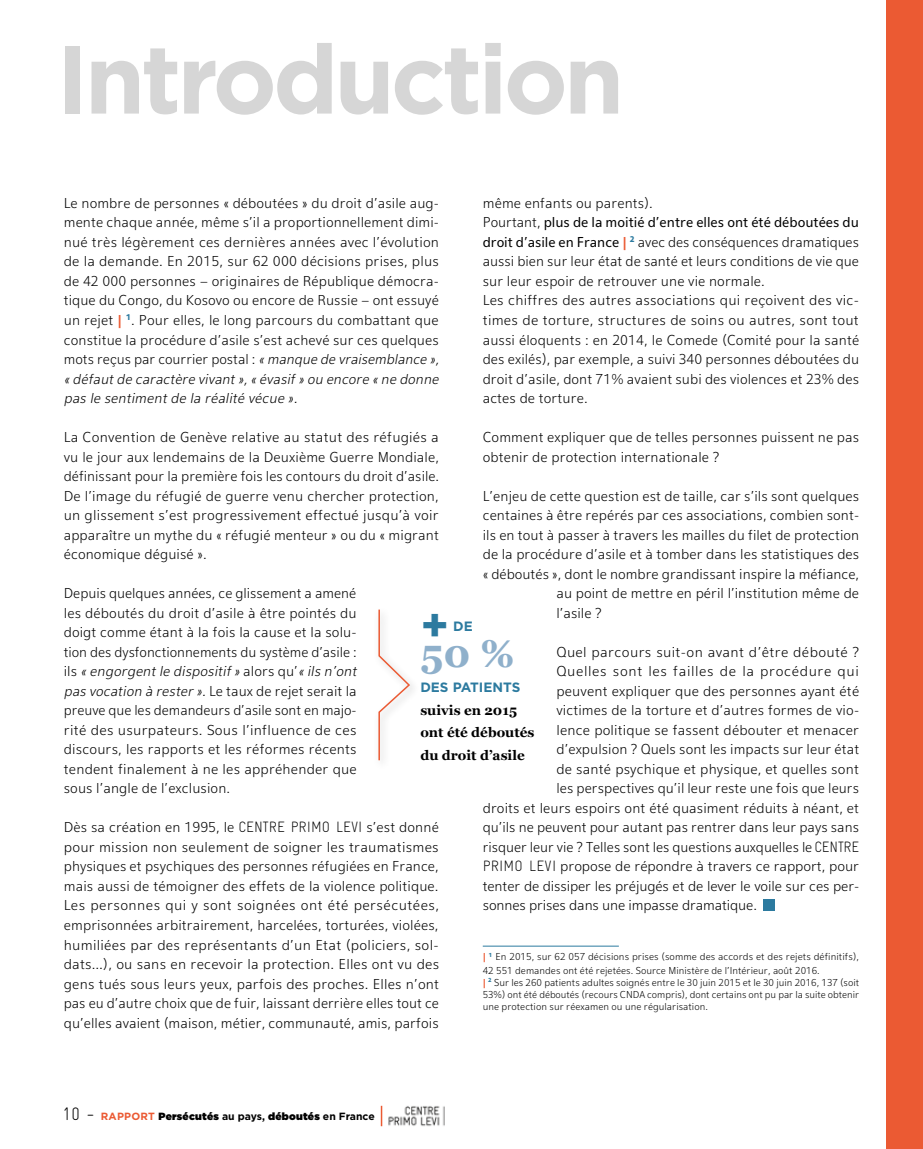
<style>
.page{position:relative;width:923px;height:1149px;background:#fff}
.page>*{position:absolute;margin:0;border:0;box-sizing:border-box;transform-origin:0 0}
.t1{font:700 96.6px "Gotham";color:#d6d6d6}
.t2{font:700 45px "Gotham";color:#2c7a9f}
.t3{font:700 38.7px "Georgia";color:#8fb0cb}
.t4{font:300 15px/19.5px "Eau Douce Sans";letter-spacing:.005em;color:#000}
.t5{font:300 15px "Eau Douce Sans";letter-spacing:.04em;color:#000}
.t6{font:700 13.5px/22.5px "Georgia";color:#000}
.t7{font:700 13.5px "Gotham";color:#2c7a9f}
.t8{font:300 10.5px/12px "Eau Douce Sans";color:#000}
.t9{font:900 10.5px "Gotham";color:#000}
.t10{font:700 10.5px "Gotham";color:#eb5a33}
.s1{font-weight:400}
.s2{font-weight:800;color:#eb5a33}
.s3{font-family:"Gravur";font-stretch:condensed}
.s4{font-style:italic}
.s5{font-family:"Gravur";font-weight:300;font-stretch:condensed;font-size:18px;color:#000}
.s6{font-weight:700}
</style>
<div class="page">
<svg style="left:381px;top:1105px;width:1px;height:20px"></svg>
<img style="left:388px;top:1106px;width:57px;height:20px">
<div style="left:763px;top:898px;width:12px;height:12px;background:#2c7a9f"></div>
<hr style="left:483px;top:945px;width:136px;height:1px;background:#2c7a9f">
<div style="left:887px;top:0;width:36px;height:1148px;background:#eb5a33"></div>
<svg style="left:378px;top:609px;width:33px;height:152px"></svg>
<h1 class="t1" style="left:56px;top:23px;width:569px">I ntroduction</h1>
<p class="t4" style="left:483px;top:193px;width:378px">même enfants ou parents).<br>Pourtant, <span class="s1">plus de la moitié d’entre elles ont été déboutées du droit d’asile en France</span> <span class="s2">|</span> <sup>2</sup> avec des conséquences dramatiques aussi bien sur leur état de santé et leurs conditions de vie que sur leur espoir de retrouver une vie normale.<br>Les chiffres des autres associations qui reçoivent des vic&shy;times de torture, structures de soins ou autres, sont tout aussi éloquents : en 2014, le Comede (Comité pour la santé des exilés), par exemple, a suivi 340 personnes déboutées du droit d’asile, dont 71% avaient subi des violences et 23% des actes de torture.</p>
<p class="t4" style="left:483px;top:427px;width:378px">Comment expliquer que de telles personnes puissent ne pas obtenir de protection internationale ?</p>
<p class="t4" style="left:483px;top:485px;width:378px">L’enjeu de cette question est de taille, car s’ils sont quelques</p>
<p class="t4" style="left:483px;top:505px;width:378px">centaines à être repérés par ces associations, combien sont-</p>
<p class="t4" style="left:483px;top:524px;width:378px">ils en tout à passer à travers les mailles du filet de protection</p>
<p class="t4" style="left:483px;top:544px;width:378px">de la procédure d’asile et à tomber dans les statistiques des</p>
<p class="t4" style="left:483px;top:563px;width:378px">« déboutés », dont le nombre grandissant inspire la méfiance,</p>
<p class="t4" style="left:556px;top:583px;width:304px">au point de mettre en péril l’institution même de</p>
<p class="t4" style="left:556px;top:602px;width:47px">l’asile ?</p>
<p class="t4" style="left:556px;top:641px;width:304px">Quel parcours suit-on avant d’être débouté ?</p>
<p class="t5" style="left:556px;top:663px;width:304px">Quelles sont les failles de la procédure qui</p>
<p class="t4" style="left:556px;top:680px;width:304px">peuvent expliquer que des personnes ayant été</p>
<p class="t4" style="left:556px;top:700px;width:304px">victimes de la torture et d’autres formes de vio-</p>
<p class="t4" style="left:556px;top:719px;width:304px">lence politique se fassent débouter et menacer</p>
<p class="t4" style="left:556px;top:739px;width:304px">d’expulsion ? Quels sont les impacts sur leur état</p>
<p class="t4" style="left:556px;top:758px;width:304px">de santé psychique et physique, et quelles sont</p>
<p class="t4" style="left:556px;top:778px;width:304px">les perspectives qu’il leur reste une fois que leurs</p>
<p class="t4" style="left:483px;top:797px;width:378px">droits et leurs espoirs ont été quasiment réduits à néant, et</p>
<p class="t4" style="left:483px;top:817px;width:378px">qu’ils ne peuvent pour autant pas rentrer dans leur pays sans</p>
<p class="t4" style="left:483px;top:836px;width:378px">risquer leur vie ? Telles sont les questions auxquelles le <span class="s3">CENTRE</span></p>
<p class="t4" style="left:483px;top:856px;width:378px"><span class="s3">PRIMO LEVI</span> propose de répondre à travers ce rapport, pour</p>
<p class="t4" style="left:483px;top:875px;width:378px">tenter de dissiper les préjugés et de lever le voile sur ces per-</p>
<p class="t4" style="left:483px;top:895px;width:276px">sonnes prises dans une impasse dramatique.</p>
<p class="t8" style="left:483px;top:949px;width:378px;line-height:13.5px"><span class="s2">|</span> <sup>1</sup> En 2015, sur 62 057 décisions prises (somme des accords et des rejets définitifs),<br>42 551 demandes ont été rejetées. Source Ministère de l’Intérieur, août 2016.</p>
<p class="t8" style="left:483px;top:975px;width:378px;text-align:justify"><span class="s2">|</span> <sup>2</sup> Sur les 260 patients adultes soignés entre le 30 juin 2015 et le 30 juin 2016, 137 (soit 53%) ont été déboutés (recours CNDA compris), dont certains ont pu par la suite obtenir une protection sur réexamen ou une régularisation.</p>
<p class="t4" style="left:64px;top:193px;width:379px">Le nombre de personnes « déboutées » du droit d’asile aug&shy;mente chaque année, même s’il a proportionnellement dimi&shy;nué très légèrement ces dernières années avec l’évolution de la demande. En 2015, sur 62 000 décisions prises, plus de 42 000 personnes – originaires de République démocra&shy;tique du Congo, du Kosovo ou encore de Russie – ont essuyé un rejet <span class="s2">|</span> <sup>1</sup>. Pour elles, le long parcours du combattant que constitue la procédure d’asile s’est achevé sur ces quelques mots reçus par courrier postal : <span class="s4">« manque de vraisemblance », « défautde caractère vivant»,« évasif» ou encore « ne donne pas le sentimentde la réalité vécue ».</span></p>
<p class="t4" style="left:64px;top:427px;width:377px;text-align:justify">La Convention de Genève relative au statut des réfugiés a vu le jour aux lendemains de la Deuxième Guerre Mondiale, définissant pour la première fois les contours du droit d’asile.<br>De l’image du réfugié de guerre venu chercher protection, un glissement s’est progressivement effectué jusqu’à voir apparaître un mythe du « réfugié menteur » ou du « migrant économique déguisé ».</p>
<p class="t4" style="left:64px;top:583px;width:297px">Depuis quelques années, ce glissement a amené les déboutés du droit d’asile à être pointés du doigt comme étant à la fois la cause et la solu&shy;tion des dysfonctionnements du système d’asile : i l s <span class="s4">« engorgentle dispositif»</span> a l o rs q u ’ <span class="s4">« ils n’ont pas vocation à rester ».</span>Le taux de rejet serait la preuve que les demandeurs d’asile sont en majo&shy;rité des usurpateurs. Sous l’influence de ces discours, les rapports et les réformes récents tendent finalement à ne les appréhender que sous l’angle de l’exclusion.</p>
<p class="t4" style="left:64px;top:817px;width:377px;text-align:justify">Dès sa création en 1995, le <span class="s3">CENTRE PRIMO LEVI</span> s’est donné pour mission non seulement de soigner les traumatismes physiques et psychiques des personnes réfugiées en France, mais aussi de témoigner des effets de la violence politique.<br>Les personnes qui y sont soignées ont été persécutées, emprisonnées arbitrairement, harcelées, torturées, violées, humiliées par des représentants d’un Etat (policiers, sol&shy;dats…), ou sans en recevoir la protection. Elles ont vu des gens tués sous leurs yeux, parfois des proches. Elles n’ont pas eu d’autre choix que de fuir, laissant derrière elles tout ce qu’elles avaient (maison, métier, communauté, amis, parfois</p>
<h2 class="t2" style="left:420px;top:599px;width:30px">+</h2>
<p class="t7" style="left:453px;top:617px;width:21px">de</p>
<h3 class="t3" style="left:420px;top:628px;width:96px">50 %</h3>
<p class="t7" style="left:420px;top:679px;width:101px">des patients</p>
<p class="t6" style="left:420px;top:698px;width:116px">suivis en 2015 ont été déboutés du droit d’asile</p>
<p class="t10" style="left:62px;top:1109px;width:79px"><span class="s5">10 -</span> RAPPORT</p>
<p class="t9" style="left:158px;top:1109px;width:218px">Persécutés <span class="s6">au pays,</span> déboutés <span class="s6">en France</span></p>
</div>
